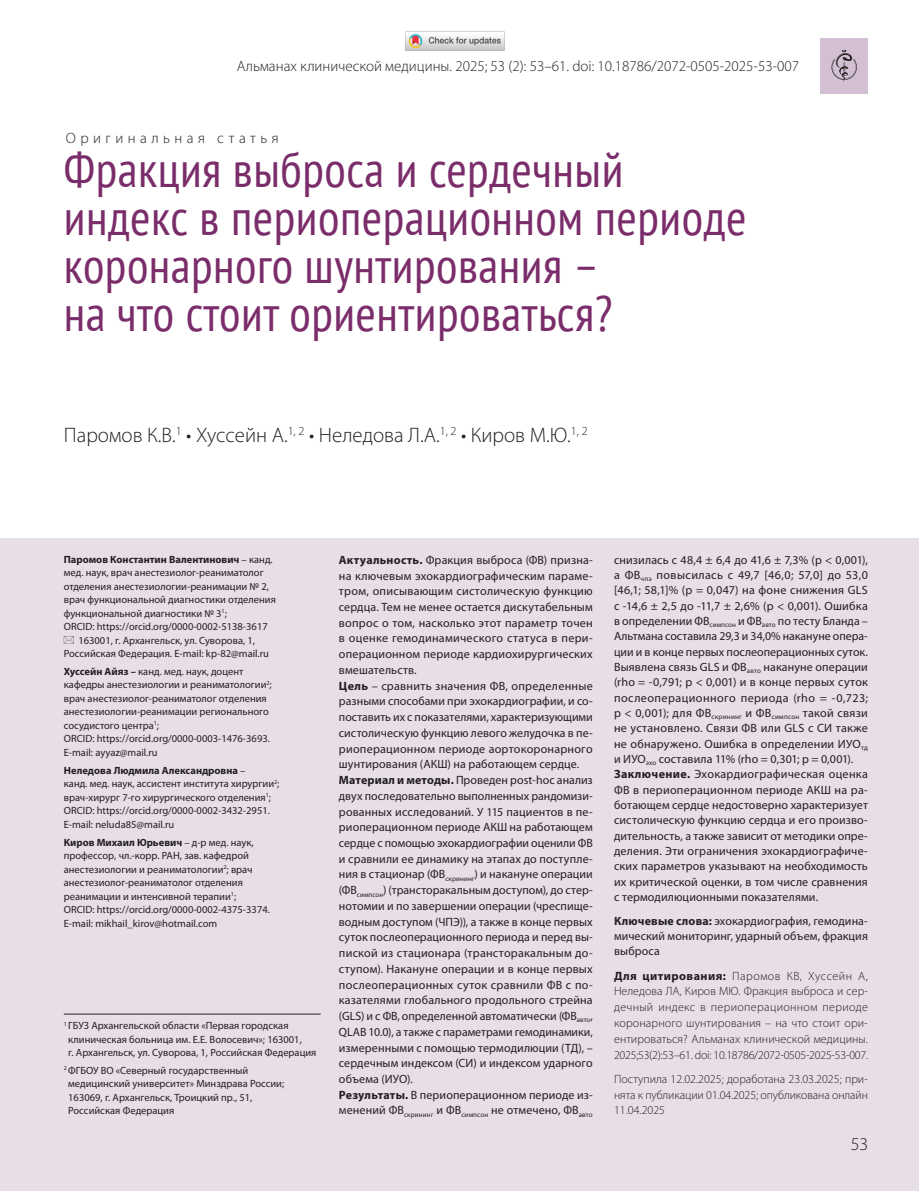
<style>
.page{position:relative;width:919px;height:1191px;background:#fff}
.page>*{position:absolute;margin:0;border:0;box-sizing:border-box;transform-origin:0 0}
.Заголовок-1{font:condensed 49.5px/48px "PT Sans";letter-spacing:.01em;color:#7a2d6a}
.Авторы_Фамилии{font:300 21px "Myriad Pro";color:#231f20}
.Загаловок-2{font:300 18px "Myriad Pro";color:#231f20}
.t1{font:300 15px "Myriad Pro";color:#231f20}
.t2{font:300 15px "Myriad Pro";letter-spacing:.295em;color:#231f20}
.Резюме{font:12px/15.8px "Myriad Pro";letter-spacing:.01em;color:#231f20;text-align:justify}
.doi{font:300 12px/15.8px "Myriad Pro";letter-spacing:-.005em;color:#231f20;text-align:justify}
.Авторы_Регалии{font:10.5px/13.5px "Myriad Pro";color:#231f20}
.Сноска-1{font:10.5px/13.5px "Myriad Pro";color:#231f20}
.Сноска-2{font:10.5px/13.5px "Myriad Pro";color:#231f20}
.Авторы_Регалии-2{font:700 10.5px "Myriad Pro";color:#231f20}
.s1{font-weight:400}
.s2{font-weight:700}
</style>
<div class="page">
<div style="left:0;top:538px;width:918px;height:653px;background:#e8dee8"></div>
<svg style="left:64px;top:636px;width:10px;height:7px"></svg>
<hr style="left:64px;top:1013px;width:256px;height:1px;background:#231f20">
<div style="left:820px;top:38px;width:47px;height:55px;background:#d3bfd3"></div>
<svg style="left:831px;top:50px;width:25px;height:32px"></svg>
<img style="left:405px;top:31px;width:99px;height:20px">
<p class="t1" style="left:237px;top:57px;width:564px">Альманах клинической медицины. 2025; 53 (2): 53–61. doi: 10.18786/2072-0505-2025-53-007</p>
<p class="t2" style="left:66px;top:129px;width:214px">Оригинальная статья</p>
<p class="Заголовок-1" style="left:64px;top:144px;width:684px">Фракция выброса и сердечный индекс в периоперационном периоде коронарного шунтирования –<br>на что стоит ориентироваться?</p>
<p class="Авторы_Фамилии" style="left:64px;top:422px;width:525px">Паромов К.В.<sup>1</sup> • Хуссейн А.<sup>1,</sup> <sup>2</sup> • Неледова Л.А.<sup>1,</sup> <sup>2</sup> • Киров М.Ю.<sup>1,</sup> <sup>2</sup></p>
<p class="Авторы_Регалии-2" style="left:64px;top:552px;width:210px">Паромов Константин Валентинович <span class="s1">– канд.</span></p>
<p class="Авторы_Регалии" style="left:64px;top:565px;width:201px">мед. наук, врач анестезиолог-реаниматолог</p>
<p class="Авторы_Регалии" style="left:64px;top:579px;width:207px">отделения анестезиологии-реанимации № 2,</p>
<p class="Авторы_Регалии" style="left:64px;top:592px;width:214px">врач функциональной диагностики отделения</p>
<p class="Авторы_Регалии" style="left:64px;top:606px;width:165px">функциональной диагностики № 3<sup>1</sup>;</p>
<p class="Авторы_Регалии" style="left:64px;top:619px;width:205px">ORCID: https://orcid.org/0000-0002-5138-3617</p>
<p class="Авторы_Регалии" style="left:78px;top:633px;width:178px">163001, г. Архангельск, ул. Суворова, 1,</p>
<p class="Авторы_Регалии" style="left:64px;top:646px;width:207px">Российская Федерация. E-mail: kp-82@mail.ru</p>
<p class="Авторы_Регалии" style="left:64px;top:664px;width:209px"><span class="s2">Хуссейн Айяз –</span> канд. мед. наук, доцент кафедры анестезиологии и реаниматологии<sup>2</sup>; врач анестезиолог-реаниматолог отделения анестезиологии-реанимации регионального сосудистого центра<sup>1</sup>;<br>ORCID: https://orcid.org/0000-0003-1476-3693.<br>E-mail: ayyaz@mail.ru</p>
<p class="Авторы_Регалии" style="left:64px;top:763px;width:217px"><span class="s2">Неледова Людмила Александровна</span> –<br>канд. мед. наук, ассистент института хирургии<sup>2</sup>; врач-хирург 7-го хирургического отделения<sup>1</sup>; ORCID: https://orcid.org/0000-0002-3432-2951.<br>E-mail: neluda85@mail.ru</p>
<p class="Авторы_Регалии" style="left:64px;top:835px;width:208px"><span class="s2">Киров Михаил Юрьевич</span> – д-р мед. наук, профессор, чл.-корр. РАН, зав. кафедрой анестезиологии и реаниматологии<sup>2</sup>; врач анестезиолог-реаниматолог отделения реанимации и интенсивной терапии<sup>1</sup>;<br>ORCID: https://orcid.org/0000-0002-4375-3374.<br>E-mail: mikhail_kirov@hotmail.com</p>
<p class="Сноска-1" style="left:68px;top:1018px;width:250px;text-indent:-4px"><sup>1</sup> ГБУЗ Архангельской области «Первая городская клиническая больница им. Е.Е. Волосевич»; 163001,<br>г. Архангельск, ул. Суворова, 1, Российская Федерация</p>
<p class="Сноска-2" style="left:68px;top:1063px;width:217px;text-indent:-4px"><sup>2</sup> ФГБОУ ВО «Северный государственный медицинский университет» Минздрава России; 163069, г. Архангельск, Троицкий пр., 51, Российская Федерация</p>
<p class="Резюме" style="left:339px;top:551px;width:255px"><span class="s2">Актуальность.</span> Фракция выброса (ФВ) призна&shy;на ключевым эхокардиографическим параме&shy;тром, описывающим систолическую функцию сердца. Тем не менее остается дискутабельным вопрос о том, насколько этот параметр точен в оценке гемодинамического статуса в пери&shy;операционном периоде кардиохирургических вмешательств.</p>
<p class="Резюме" style="left:339px;top:677px;width:255px"><span class="s2">Цель</span> – сравнить значения ФВ, определенные разными способами при эхокардиографии, и со&shy;поставить их с показателями, характеризующими систолическую функцию левого желудочка в пе&shy;риоперационном периоде аортокоронарного шунтирования (АКШ) на работающем сердце.</p>
<p class="Резюме" style="left:339px;top:772px;width:255px"><span class="s2">Материал и методы.</span> Проведен post-hoc анализ двух последовательно выполненных рандомизи&shy;рованных исследований. У 115 пациентов в пе&shy;риоперационном периоде АКШ на работающем сердце с помощью эхокардиографии оценили ФВ и сравнили ее динамику на этапах до поступле&shy;ния в стационар (ФВ<sub>скрининг</sub>) и накануне операции (ФВ<sub>симпсон</sub>) (трансторакальным доступом), до стер&shy;нотомии и по завершении операции (чреспище&shy;водным доступом (ЧПЭ)), а также в конце первых суток послеоперационного периода и перед вы&shy;пиской из стационара (трансторакальным до&shy;ступом). Накануне операции и в конце первых послеоперационных суток сравнили ФВ с по&shy;казателями глобального продольного стрейна (GLS) и с ФВ, определенной автоматически (ФВ<sub>авто</sub>, QLAB 10.0), а также с параметрами гемодинамики, измеренными с помощью термодилюции (ТД), – сердечным индексом (СИ) и индексом ударного объема (ИУО).</p>
<p class="Резюме" style="left:339px;top:1086px;width:255px"><span class="s2">Результаты.</span> В периоперационном периоде из&shy;менений ФВ<sub>скрининг</sub> и ФВ<sub>симпсон</sub> не отмечено, ФВ<sub>авто</sub></p>
<p class="Резюме" style="left:614px;top:552px;width:255px;line-height:15.3px">снизилась с 48,4 ± 6,4 до 41,6 ± 7,3% (р &lt; 0,001), а ФВ<sub>чпэ</sub> повысилась с 49,7 [46,0; 57,0] до 53,0 [46,1; 58,1]% (р = 0,047) на фоне снижения GLS с -14,6 ± 2,5 до -11,7 ± 2,6% (p &lt; 0,001). Ошибка в определении ФВ<sub>симпсон</sub> и ФВ<sub>авто</sub> по тесту Бланда – Альтмана составила 29,3 и 34,0% накануне опера&shy;ции и в конце первых послеоперационных суток.<br>Выявлена связь GLS и ФВ<sub>авто</sub> накануне операции (rho = -0,791; p &lt; 0,001) и в конце первых суток послеоперационного периода (rho = -0,723; p &lt; 0,001); для ФВ<sub>скрининг</sub> и ФВ<sub>симпсон</sub> такой связи не установлено. Связи ФВ или GLS с СИ также не обнаружено. Ошибка в определении ИУО<sub>тд </sub>и ИУО<sub>эхо</sub> составила 11% (rho = 0,301; p = 0,001).</p>
<p class="Резюме" style="left:614px;top:766px;width:255px;line-height:15.3px"><span class="s2">Заключение.</span> Эхокардиографическая оценка ФВ в периоперационном периоде АКШ на ра&shy;ботающем сердце недостоверно характеризует систолическую функцию сердца и его произво&shy;дительность, а также зависит от методики опре&shy;деления. Эти ограничения эхокардиографиче&shy;ских параметров указывают на необходимость их критической оценки, в том числе сравнения с термодилюционными показателями.</p>
<p class="Резюме" style="left:614px;top:913px;width:255px;line-height:15.3px"><span class="s2">Ключевые слова:</span> эхокардиография, гемодина&shy;мический мониторинг, ударный объем, фракция выброса</p>
<p class="doi" style="left:614px;top:967px;width:255px"><span class="s2">Для цитирования:</span> Паромов КВ, Хуссейн А, Неледова ЛА, Киров МЮ. Фракция выброса и сер&shy;дечный индекс в периоперационном периоде коронарного шунтирования – на что стоит ори&shy;ентироваться? Альманах клинической медицины.<br>2025;53(2):53–61. doi: 10.18786/2072-0505-2025-53-007.</p>
<p class="doi" style="left:614px;top:1070px;width:255px">Поступила 12.02.2025; доработана 23.03.2025; при&shy;нята к публикации 01.04.2025; опубликована онлайн 11.04.2025</p>
<p class="Загаловок-2" style="left:850px;top:1133px;width:19px">53</p>
</div>
